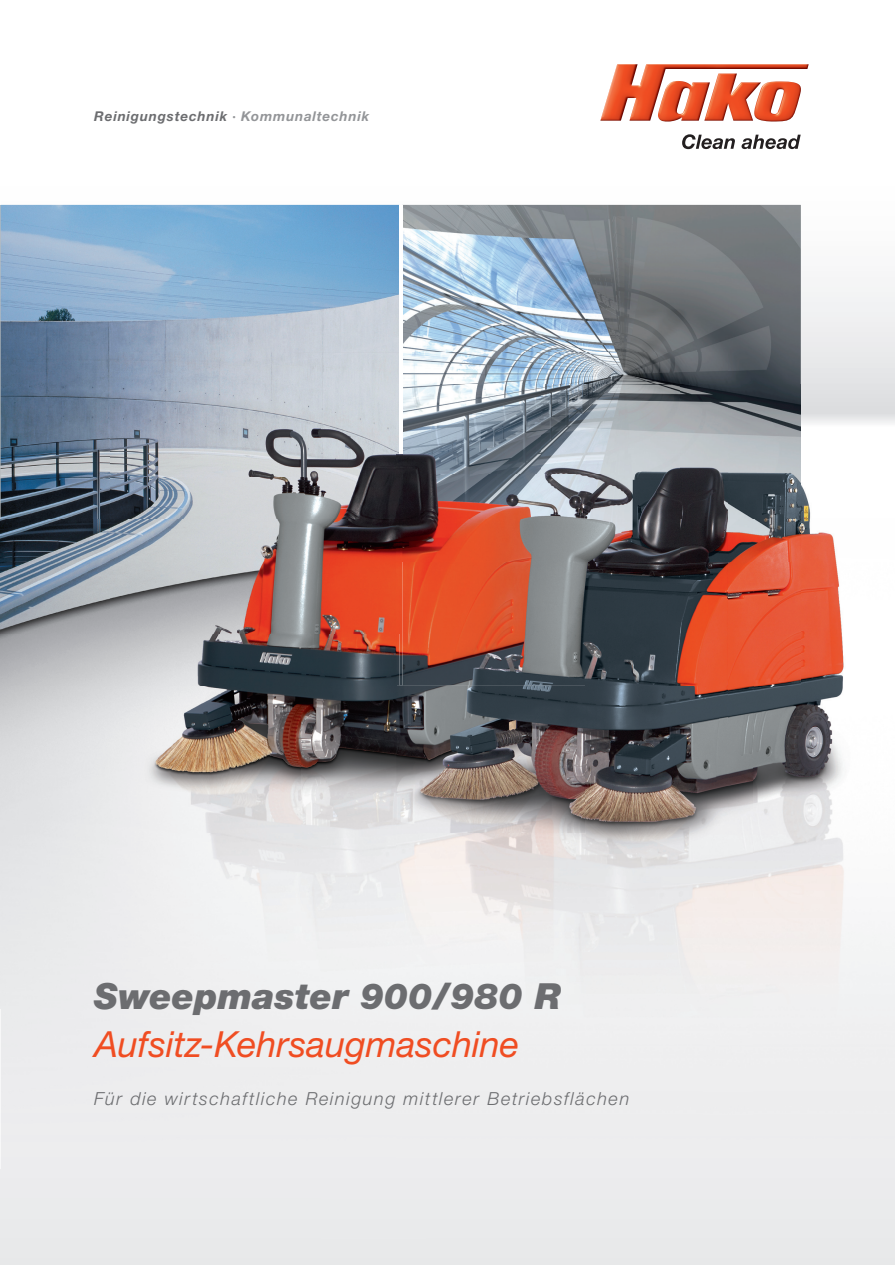
<style>
.page{position:relative;width:895px;height:1265px;background:#fff}
.page>*{position:absolute;margin:0;border:0;box-sizing:border-box;transform-origin:0 0}
.t1{font:italic 36px "Helvetica Neue LT Std";color:#f04d22}
.t2{font:italic 900 36px "Helvetica Neue LT Std";letter-spacing:-.005em;color:#6c6d70}
.t3{font:italic 300 18px "Helvetica Neue LT Std";letter-spacing:.09em;color:#6c6d70}
.t4{font:italic 700 13.5px "Helvetica Neue LT Std";letter-spacing:.055em;color:#6c6d70}
.s1{color:#939598}
</style>
<div class="page">
<svg style="left:1px;top:64px;width:893px;height:320px"></svg>
<img style="left:600px;top:64px;width:208px;height:58px">
<img style="left:681px;top:134px;width:119px;height:15px">
<img style="left:1px;top:205px;width:398px;height:314px">
<img style="left:402px;top:205px;width:398px;height:179px">
<hr style="left:399px;top:205px;width:3px;height:480px;background:#fff">
<img style="left:1px;top:519px;width:110px;height:488px">
<img style="left:111px;top:353px;width:288px;height:166px">
<img style="left:402px;top:353px;width:325px;height:31px">
<img style="left:111px;top:685px;width:591px;height:347px">
<img style="left:111px;top:633px;width:288px;height:52px">
<img style="left:111px;top:519px;width:285px;height:114px">
<img style="left:399px;top:384px;width:495px;height:135px">
<img style="left:753px;top:519px;width:141px;height:648px">
<img style="left:702px;top:685px;width:51px;height:482px">
<div style="left:396px;top:1032px;width:306px;height:135px;background:#ededee"></div>
<img style="left:727px;top:519px;width:73px;height:166px">
<img style="left:396px;top:384px;width:3px;height:249px">
<img style="left:402px;top:561px;width:325px;height:124px">
<img style="left:402px;top:519px;width:325px;height:42px">
<img style="left:399px;top:519px;width:3px;height:166px">
<p class="t4" style="left:94px;top:107px;width:276px">Reinigungstechnik <span class="s1">· Kommunaltechnik</span></p>
<h1 class="t2" style="left:94px;top:974px;width:468px">Sweepmaster 900 / 980 R</h1>
<h1 class="t1" style="left:94px;top:1022px;width:426px">Aufsitz-Kehrsaugmaschine</h1>
<p class="t3" style="left:94px;top:1088px;width:536px">Für die wirtschaftliche Reinigung mittlerer Betriebsflächen</p>
</div>
